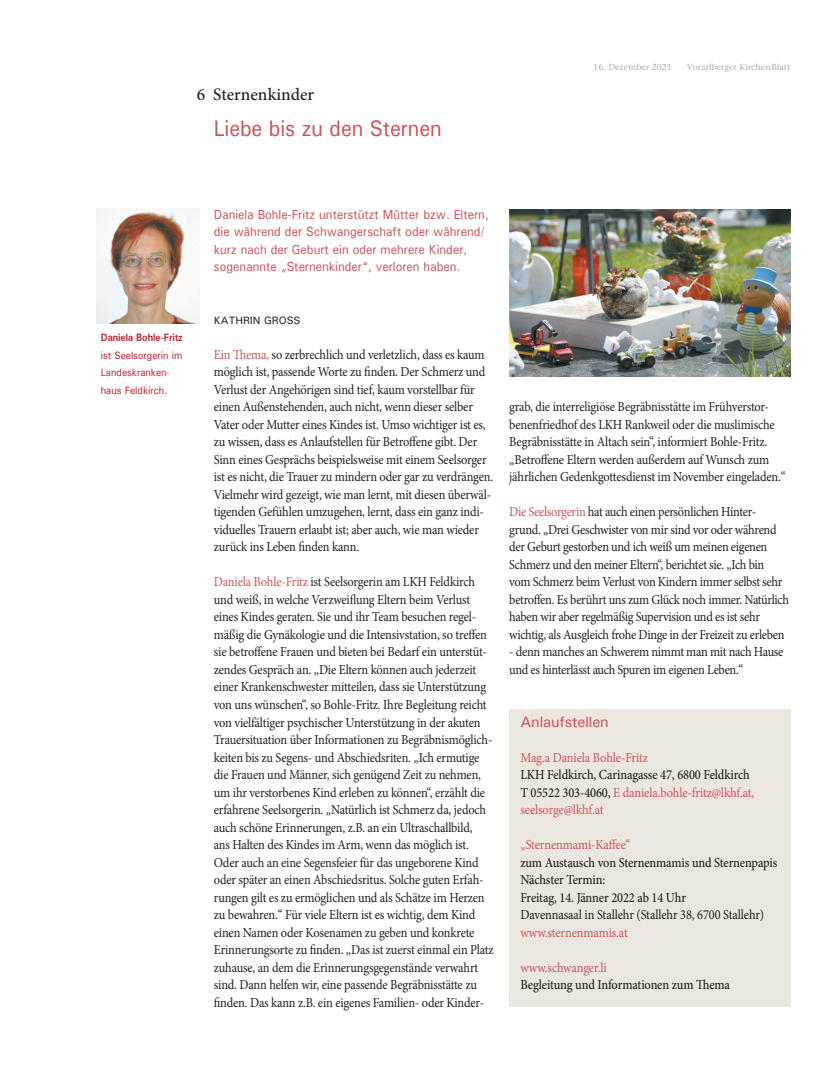
<style>
.page{position:relative;width:833px;height:1071px;background:#fff}
.page>*{position:absolute;margin:0;border:0;box-sizing:border-box;transform-origin:0 0}
.t1{font:500 22.5px "Univers";letter-spacing:-.005em;color:#c9575d;scale:.9 1}
.t2{font:500 17.5px "Minion Pro";color:#231f20}
.t3{font:500 15px "Univers";letter-spacing:-.01em;color:#c9575d}
.t4{font:13.75px/17.5px "Minion Pro";letter-spacing:-.015em;color:#231f20;scale:.9 1}
.t5{font:500 13.75px/17.5px "Minion Pro";letter-spacing:-.01em;color:#231f20;scale:.9 1}
.t6{font:13.75px "Minion Pro";letter-spacing:-.01em;color:#c9575d;scale:.9 1}
.t7{font:500 13.12px/17.5px "Univers";color:#c9575d;scale:.9 1}
.t8{font:500 10.62px/17.5px "Univers";color:#b72837;scale:.9 1}
.t9{font:700 10.62px "Univers";color:#b72837;scale:.9 1}
.t10{font:500 10.62px "Univers";color:#231f20}
.t11{font:500 8.75px "Stone Serif Std";color:#a8a9ad}
.s1{color:#c9575d}
.s2{font-weight:400;color:#c9575d}
</style>
<div class="page">
<img style="left:96px;top:208px;width:104px;height:115px">
<img style="left:509px;top:209px;width:282px;height:167px">
<div style="left:509px;top:708px;width:281px;height:298px;background:#ebe6de"></div>
<p class="t2" style="left:197px;top:83px;width:119px">6 Sternenkinder</p>
<h1 class="t1" style="left:214px;top:114px;width:255px">Liebe bis zu den Sternen</h1>
<p class="t11" style="left:593px;top:62px;width:80px">16. Dezember 2021</p>
<p class="t11" style="left:687px;top:62px;width:105px">Vorarlberger KirchenBlatt</p>
<p class="t9" style="left:101px;top:330px;width:93px">Daniela Bohle-Fritz</p>
<p class="t8" style="left:101px;top:346px;width:92px">ist Seelsorgerin im<br>Landeskranken&shy;haus Feldkirch.</p>
<p class="t7" style="left:214px;top:205px;width:307px">Daniela Bohle-Fritz unterstützt Mütter bzw. Eltern, die während der Schwangerschaft oder während/ kurz nach der Geburt ein oder mehrere Kinder, sogenannte „Sternenkinder“, verloren haben.</p>
<p class="t10" style="left:214px;top:313px;width:88px">KATHRIN GROSS</p>
<p class="t4" style="left:214px;top:345px;width:312px"><span class="s1">Ein Thema,</span> so zerbrechlich und verletzlich, dass es kaum möglich ist, passende Worte zu finden. Der Schmerz und Verlust der Angehörigen sind tief, kaum vorstellbar für einen Außenstehenden, auch nicht, wenn dieser selber Vater oder Mutter eines Kindes ist. Umso wichtiger ist es, zu wissen, dass es Anlaufstellen für Betroffene gibt. Der Sinn eines Gesprächs beispielsweise mit einem Seelsorger ist es nicht, die Trauer zu mindern oder gar zu verdrängen.<br>Vielmehr wird gezeigt, wie man lernt, mit diesen überwäl&shy;tigenden Gefühlen umzugehen, lernt, dass ein ganz indi&shy;viduelles Trauern erlaubt ist; aber auch, wie man wieder zurück ins Leben finden kann.</p>
<p class="t4" style="left:214px;top:573px;width:312px"><span class="s1">Daniela Bohle-Fritz</span> ist Seelsorgerin am LKH Feldkirch und weiß, in welche Verzweiflung Eltern beim Verlust eines Kindes geraten. Sie und ihr Team besuchen regel&shy;mäßig die Gynäkologie und die Intensivstation, so treffen sie betroffene Frauen und bieten bei Bedarf ein unterstüt&shy;zendes Gespräch an. „Die Eltern können auch jederzeit einer Krankenschwester mitteilen, dass sie Unterstützung von uns wünschen“, so Bohle-Fritz. Ihre Begleitung reicht von vielfältiger psychischer Unterstützung in der akuten Trauersituation über Informationen zu Begräbnismöglich&shy;keiten bis zu Segens- und Abschiedsriten. „Ich ermutige die Frauen und Männer, sich genügend Zeit zu nehmen, um ihr verstorbenes Kind erleben zu können“, erzählt die erfahrene Seelsorgerin. „Natürlich ist Schmerz da, jedoch auch schöne Erinnerungen, z.B. an ein Ultraschallbild,<br>ans Halten des Kindes im Arm, wenn das möglich ist.<br>Oder auch an eine Segensfeier für das ungeborene Kind oder später an einen Abschiedsritus. Solche guten Erfah&shy;rungen gilt es zu ermöglichen und als Schätze im Herzen zu bewahren.“ Für viele Eltern ist es wichtig, dem Kind einen Namen oder Kosenamen zu geben und konkrete Erinnerungsorte zu finden. „Das ist zuerst einmal ein Platz zuhause, an dem die Erinnerungsgegenstände verwahrt sind. Dann helfen wir, eine passende Begräbnisstätte zu finden. Das kann z.B. ein eigenes Familien- oder Kinder-</p>
<p class="t4" style="left:509px;top:398px;width:308px">grab, die interreligiöse Begräbnisstätte im Frühverstor&shy;benenfriedhof des LKH Rankweil oder die muslimische Begräbnisstätte in Altach sein“, informiert Bohle-Fritz. „Betroffene Eltern werden außerdem auf Wunsch zum jährlichen Gedenkgottesdienst im November eingeladen.“</p>
<p class="t4" style="left:509px;top:503px;width:312px"><span class="s1">Die Seelsorgerin</span> hat auch einen persönlichen Hinter&shy;grund. „Drei Geschwister von mir sind vor oder während der Geburt gestorben und ich weiß um meinen eigenen Schmerz und den meiner Eltern“, berichtet sie. „Ich bin vom Schmerz beim Verlust von Kindern immer selbst sehr betroffen. Es berührt uns zum Glück noch immer. Natürlich haben wir aber regelmäßig Supervision und es ist sehr wichtig, als Ausgleich frohe Dinge in der Freizeit zu erleben</p>
<p class="t4" style="left:509px;top:643px;width:306px">- denn manches an Schwerem nimmt man mit nach Hause und es hinterlässt auch Spuren im eigenen Leben.“</p>
<p class="t3" style="left:520px;top:711px;width:90px">Anlaufstellen</p>
<p class="t6" style="left:520px;top:747px;width:143px">Mag.a Daniela Bohle-Fritz</p>
<p class="t5" style="left:520px;top:765px;width:261px">LKH Feldkirch, Carinagasse 47, 6800 Feldkirch<br>T 05522 303-4060, <span class="s2">E daniela.bohle-fritz@lkhf.at, seelsorge@lkhf.at</span></p>
<p class="t6" style="left:520px;top:835px;width:124px">„Sternenmami-Kaffee“</p>
<p class="t5" style="left:520px;top:853px;width:287px">zum Austausch von Sternenmamis und Sternenpapis<br>Nächster Termin:<br>Freitag, 14. Jänner 2022 ab 14 Uhr</p>
<p class="t4" style="left:520px;top:905px;width:272px">Davennasaal in Stallehr (Stallehr 38, 6700 Stallehr)</p>
<p class="t6" style="left:520px;top:922px;width:121px">www.sternenmamis.at</p>
<p class="t6" style="left:520px;top:957px;width:98px">www.schwanger.li</p>
<p class="t5" style="left:520px;top:975px;width:234px">Begleitung und Informationen zum Thema</p>
</div>
